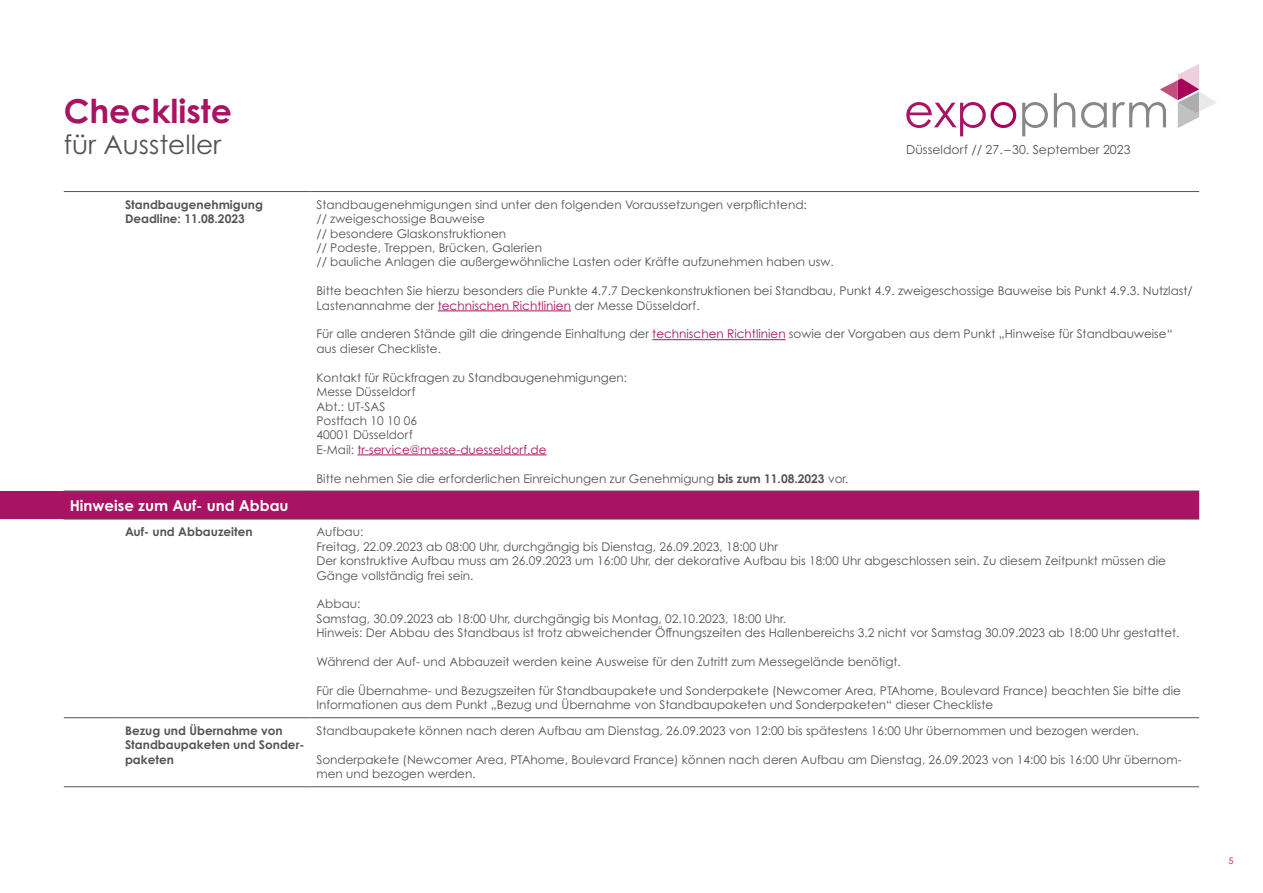
<style>
.page{position:relative;width:1263px;height:893px;background:#fff}
.page>*{position:absolute;margin:0;border:0;box-sizing:border-box;transform-origin:0 0}
.t1{font:700 33px "Century Gothic Pro";color:#aa1263}
.t2{font:26.4px "Century Gothic Pro";color:#545553}
.t3{font:700 15px "Century Gothic Pro";color:#fff}
.t4{font:12.45px "Century Gothic Pro";color:#545553}
.t5{font:12px/14.4px "Century Gothic Pro";color:#545553}
.t6{font:700 12px/14.4px "Century Gothic Pro";color:#545553}
.t7{font:12px "Century Gothic Pro";color:#aa1263}
.t8{font:9px "Century Gothic Pro";color:#aa1263}
.s1{color:#aa1263}
.s2{color:#545553}
.s3{font-weight:700}
</style>
<div class="page">
<svg style="left:906px;top:102px;width:110px;height:34px"></svg>
<svg style="left:1022px;top:102px;width:26px;height:34px"></svg>
<svg style="left:1054px;top:93px;width:21px;height:34px"></svg>
<svg style="left:1081px;top:102px;width:26px;height:26px"></svg>
<svg style="left:1113px;top:64px;width:104px;height:64px"></svg>
<div style="left:0;top:491px;width:1199px;height:28px;background:#aa1263"></div>
<hr style="left:64px;top:519px;width:55px;height:1px;background:#545553">
<hr style="left:119px;top:519px;width:191px;height:1px;background:#545553">
<hr style="left:310px;top:519px;width:889px;height:1px;background:#545553">
<hr style="left:64px;top:191px;width:55px;height:1px;background:#545553">
<hr style="left:119px;top:191px;width:191px;height:1px;background:#545553">
<hr style="left:310px;top:191px;width:889px;height:1px;background:#545553">
<hr style="left:64px;top:491px;width:55px;height:1px;background:#545553">
<hr style="left:119px;top:491px;width:191px;height:1px;background:#545553">
<hr style="left:310px;top:491px;width:889px;height:1px;background:#545553">
<hr style="left:64px;top:717px;width:55px;height:1px;background:#545553">
<hr style="left:119px;top:717px;width:191px;height:1px;background:#545553">
<hr style="left:310px;top:717px;width:889px;height:1px;background:#545553">
<hr style="left:64px;top:786px;width:55px;height:1px;background:#545553">
<hr style="left:119px;top:786px;width:191px;height:1px;background:#545553">
<hr style="left:310px;top:786px;width:889px;height:1px;background:#545553">
<hr style="left:438px;top:311px;width:133px;height:1px;background:#aa1263">
<hr style="left:652px;top:339px;width:134px;height:1px;background:#aa1263">
<hr style="left:357px;top:455px;width:190px;height:1px;background:#aa1263">
<h1 class="t1" style="left:64px;top:90px;width:170px">Checkliste</h1>
<h2 class="t2" style="left:64px;top:129px;width:159px">für Aussteller</h2>
<p class="t6" style="left:125px;top:197px;width:139px">Standbaugenehmigung</p>
<p class="t6" style="left:125px;top:212px;width:121px">Deadline: 11.08.2023</p>
<p class="t4" style="left:906px;top:142px;width:226px">Düsseldorf // 27.–30. September 2023</p>
<p class="t5" style="left:316px;top:197px;width:492px">Standbaugenehmigungen sind unter den folgenden Voraussetzungen verpflichtend:</p>
<p class="t5" style="left:316px;top:212px;width:170px">// zweigeschossige Bauweise</p>
<p class="t5" style="left:316px;top:226px;width:191px">// besondere Glaskonstruktionen</p>
<p class="t5" style="left:316px;top:240px;width:227px">// Podeste, Treppen, Brücken, Galerien</p>
<p class="t5" style="left:316px;top:255px;width:519px">// bauliche Anlagen die außergewöhnliche Lasten oder Kräfte aufzunehmen haben usw.</p>
<p class="t5" style="left:316px;top:284px;width:878px">Bitte beachten Sie hierzu besonders die Punkte 4.7.7 Deckenkonstruktionen bei Standbau, Punkt 4.9. zweigeschossige Bauweise bis Punkt 4.9.3. Nutzlast/<br>Lastenannahme der <span class="s1">technischen Richtlinien</span> der Messe Düsseldorf.</p>
<p class="t5" style="left:316px;top:327px;width:858px">Für alle anderen Stände gilt die dringende Einhaltung der <span class="s1">technischen Richtlinien</span> sowie der Vorgaben aus dem Punkt „Hinweise für Standbauweise“ aus dieser Checkliste.</p>
<p class="t5" style="left:316px;top:370px;width:312px">Kontakt für Rückfragen zu Standbaugenehmigungen:</p>
<p class="t5" style="left:316px;top:384px;width:101px">Messe Düsseldorf</p>
<p class="t5" style="left:316px;top:399px;width:70px">Abt.: UT-SAS</p>
<p class="t5" style="left:316px;top:413px;width:102px">Postfach 10 10 06</p>
<p class="t5" style="left:316px;top:428px;width:98px">40001 Düsseldorf</p>
<p class="t7" style="left:316px;top:442px;width:232px"><span class="s2">E-Mail:</span> tr-service@messe-duesseldorf.de</p>
<p class="t5" style="left:316px;top:471px;width:534px">Bitte nehmen Sie die erforderlichen Einreichungen zur Genehmigung <span class="s3">bis zum 11.08.2023</span> vor.</p>
<p class="t3" style="left:70px;top:496px;width:220px">Hinweise zum Auf- und Abbau</p>
<p class="t6" style="left:125px;top:525px;width:129px">Auf- und Abbauzeiten</p>
<p class="t5" style="left:316px;top:525px;width:48px">Aufbau:</p>
<p class="t5" style="left:316px;top:539px;width:463px">Freitag, 22.09.2023 ab 08:00 Uhr, durchgängig bis Dienstag, 26.09.2023, 18:00 Uhr</p>
<p class="t5" style="left:316px;top:554px;width:851px">Der konstruktive Aufbau muss am 26.09.2023 um 16:00 Uhr, der dekorative Aufbau bis 18:00 Uhr abgeschlossen sein. Zu diesem Zeitpunkt müssen die<br>Gänge vollständig frei sein.</p>
<p class="t5" style="left:316px;top:597px;width:46px">Abbau:</p>
<p class="t5" style="left:316px;top:611px;width:471px">Samstag, 30.09.2023 ab 18:00 Uhr, durchgängig bis Montag, 02.10.2023, 18:00 Uhr.</p>
<p class="t5" style="left:316px;top:626px;width:865px">Hinweis: Der Abbau des Standbaus ist trotz abweichender Öffnungszeiten des Hallenbereichs 3.2 nicht vor Samstag 30.09.2023 ab 18:00 Uhr gestattet.</p>
<p class="t5" style="left:316px;top:654px;width:586px">Während der Auf- und Abbauzeit werden keine Ausweise für den Zutritt zum Messegelände benötigt.</p>
<p class="t5" style="left:316px;top:683px;width:866px">Für die Übernahme- und Bezugszeiten für Standbaupakete und Sonderpakete (Newcomer Area, PTAhome, Boulevard France) beachten Sie bitte die<br>Informationen aus dem Punkt „Bezug und Übernahme von Standbaupaketen und Sonderpaketen“ dieser Checkliste</p>
<p class="t6" style="left:125px;top:723px;width:181px">Bezug und Übernahme von<br>Standbaupaketen und Sonder&shy;paketen</p>
<p class="t5" style="left:316px;top:723px;width:824px">Standbaupakete können nach deren Aufbau am Dienstag, 26.09.2023 von 12:00 bis spätestens 16:00 Uhr übernommen und bezogen werden.</p>
<p class="t5" style="left:316px;top:752px;width:867px">Sonderpakete (Newcomer Area, PTAhome, Boulevard France) können nach deren Aufbau am Dienstag, 26.09.2023 von 14:00 bis 16:00 Uhr übernom&shy;men und bezogen werden.</p>
<p class="t8" style="left:1228px;top:856px;width:6px">5</p>
</div>
